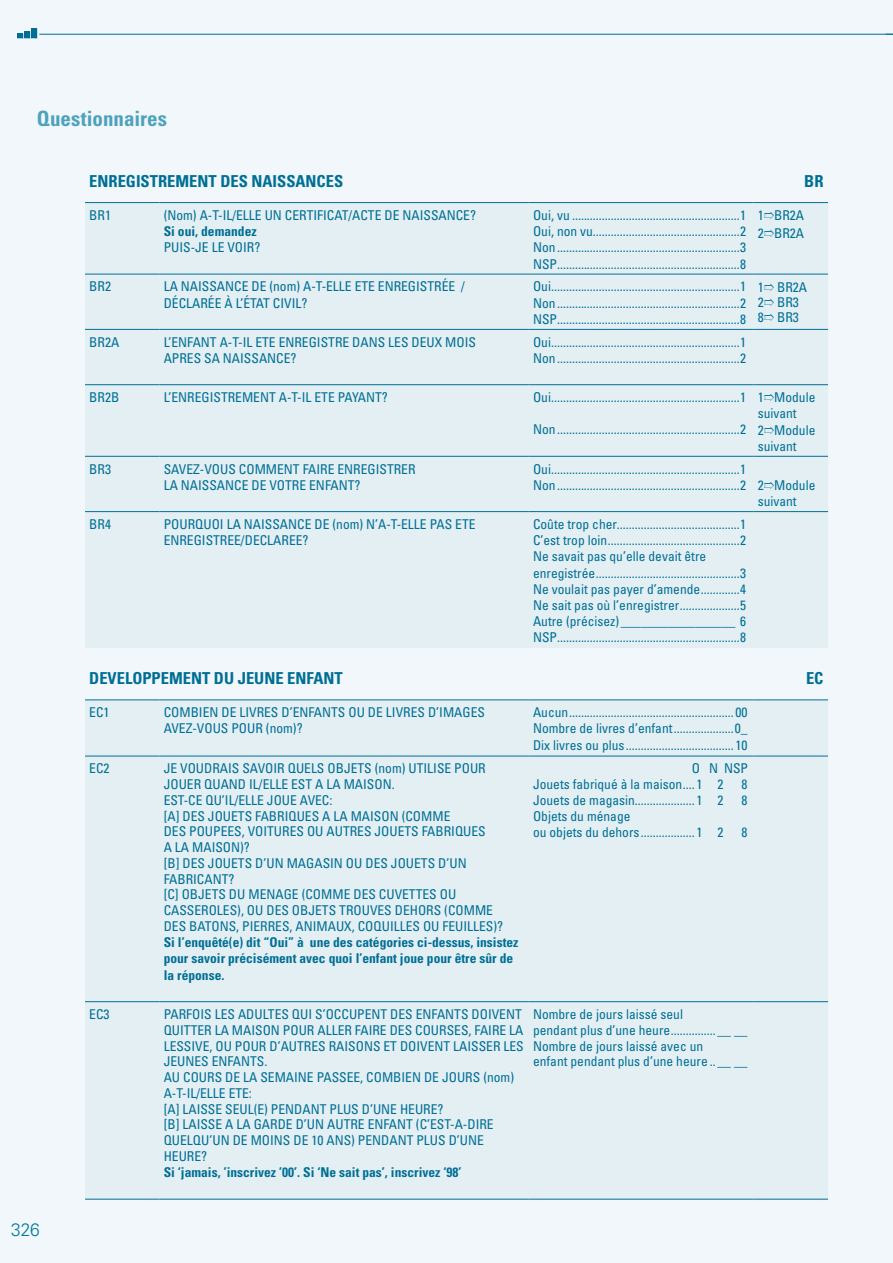
<style>
.page{position:relative;width:893px;height:1263px;background:#f1f7fa}
.page>*{position:absolute;margin:0;border:0;box-sizing:border-box;transform-origin:0 0}
.t1{font:700 condensed 21px "Univers";color:#4ea2bd}
.t2{font:300 18px "Univers";color:#007a9e;scale:.96 1}
.t3{font:700 condensed 16.5px "Univers";color:#006f95}
.t4{font:condensed 13.5px/15.8px "Univers";color:#006f95}
.t5{font:700 condensed 13.5px/16.2px "Univers";color:#006f95}
</style>
<div class="page">
<hr style="left:39px;top:34px;width:854px;height:1px;background:#006f95">
<svg style="left:17px;top:29px;width:20px;height:10px"></svg>
<div style="left:31px;top:28px;width:5px;height:10px;background:#006f95"></div>
<div style="left:85px;top:203px;width:743px;height:996px;background:#e4eff4"></div>
<hr style="left:85px;top:202px;width:74px;height:1px;background:#006f95">
<hr style="left:159px;top:202px;width:370px;height:1px;background:#006f95">
<hr style="left:529px;top:202px;width:224px;height:1px;background:#006f95">
<hr style="left:753px;top:202px;width:75px;height:1px;background:#006f95">
<hr style="left:85px;top:274px;width:74px;height:1px;background:#006f95">
<hr style="left:159px;top:274px;width:370px;height:1px;background:#006f95">
<hr style="left:529px;top:274px;width:224px;height:1px;background:#006f95">
<hr style="left:753px;top:274px;width:75px;height:1px;background:#006f95">
<hr style="left:85px;top:329px;width:74px;height:1px;background:#006f95">
<hr style="left:159px;top:329px;width:370px;height:1px;background:#006f95">
<hr style="left:529px;top:329px;width:224px;height:1px;background:#006f95">
<hr style="left:753px;top:329px;width:75px;height:1px;background:#006f95">
<hr style="left:85px;top:384px;width:74px;height:1px;background:#006f95">
<hr style="left:159px;top:384px;width:370px;height:1px;background:#006f95">
<hr style="left:529px;top:384px;width:224px;height:1px;background:#006f95">
<hr style="left:753px;top:384px;width:75px;height:1px;background:#006f95">
<hr style="left:85px;top:456px;width:74px;height:1px;background:#006f95">
<hr style="left:159px;top:456px;width:370px;height:1px;background:#006f95">
<hr style="left:529px;top:456px;width:224px;height:1px;background:#006f95">
<hr style="left:753px;top:456px;width:75px;height:1px;background:#006f95">
<hr style="left:85px;top:511px;width:74px;height:1px;background:#006f95">
<hr style="left:159px;top:511px;width:370px;height:1px;background:#006f95">
<hr style="left:529px;top:511px;width:224px;height:1px;background:#006f95">
<hr style="left:753px;top:511px;width:75px;height:1px;background:#006f95">
<hr style="left:85px;top:700px;width:74px;height:1px;background:#006f95">
<hr style="left:159px;top:700px;width:370px;height:1px;background:#006f95">
<hr style="left:529px;top:700px;width:224px;height:1px;background:#006f95">
<hr style="left:753px;top:700px;width:75px;height:1px;background:#006f95">
<hr style="left:85px;top:756px;width:74px;height:1px;background:#006f95">
<hr style="left:159px;top:756px;width:370px;height:1px;background:#006f95">
<hr style="left:529px;top:756px;width:224px;height:1px;background:#006f95">
<hr style="left:753px;top:756px;width:75px;height:1px;background:#006f95">
<hr style="left:85px;top:1001px;width:74px;height:1px;background:#006f95">
<hr style="left:159px;top:1001px;width:370px;height:1px;background:#006f95">
<hr style="left:529px;top:1001px;width:224px;height:1px;background:#006f95">
<hr style="left:753px;top:1001px;width:75px;height:1px;background:#006f95">
<hr style="left:85px;top:1199px;width:74px;height:1px;background:#006f95">
<hr style="left:159px;top:1199px;width:370px;height:1px;background:#006f95">
<hr style="left:529px;top:1199px;width:224px;height:1px;background:#006f95">
<hr style="left:753px;top:1199px;width:75px;height:1px;background:#006f95">
<h1 class="t1" style="left:37px;top:106px;width:132px">Questionnaires</h1>
<p class="t3" style="left:89px;top:171px;width:255px">ENREGISTREMENT DES NAISSANCES</p>
<p class="t3" style="left:804px;top:171px;width:21px">BR</p>
<p class="t4" style="left:89px;top:207px;width:23px">BR1</p>
<p class="t4" style="left:164px;top:207px;width:314px">(Nom) A-T-IL/ELLE UN CERTIFICAT/ACTE DE NAISSANCE?</p>
<p class="t5" style="left:164px;top:223px;width:95px">Si oui, demandez</p>
<p class="t4" style="left:164px;top:239px;width:98px">PUIS-JE LE VOIR?</p>
<p class="t4" style="left:533px;top:207px;width:215px;line-height:16.2px;text-align:justify">Oui, vu ........................................................1<br>Oui, non vu.................................................2<br>Non.............................................................3<br>NSP.............................................................8</p>
<p class="t4" style="left:758px;top:206px;width:48px;line-height:17.5px">1➱BR2A<br>2➱BR2A</p>
<p class="t4" style="left:89px;top:278px;width:23px">BR2</p>
<p class="t4" style="left:164px;top:278px;width:303px;line-height:16.2px">LA NAISSANCE DE (nom) A-T-ELLE ETE ENREGISTRÉE /<br>DÉCLARÉE À L’ÉTAT CIVIL?</p>
<p class="t4" style="left:533px;top:278px;width:215px;line-height:16.2px;text-align:justify">Oui...............................................................1<br>Non.............................................................2<br>NSP.............................................................8</p>
<p class="t4" style="left:758px;top:279px;width:51px">1➱ BR2A<br>2➱ BR3<br>8➱ BR3</p>
<p class="t4" style="left:89px;top:334px;width:31px">BR2A</p>
<p class="t4" style="left:164px;top:333px;width:314px;line-height:16.2px">L’ENFANT A-T-IL ETE ENREGISTRE DANS LES DEUX MOIS<br>APRES SA NAISSANCE?</p>
<p class="t4" style="left:533px;top:333px;width:215px;line-height:16.2px">Oui...............................................................1<br>Non.............................................................2</p>
<p class="t4" style="left:89px;top:389px;width:31px">BR2B</p>
<p class="t4" style="left:164px;top:389px;width:226px">L’ENREGISTREMENT A-T-IL ETE PAYANT?</p>
<p class="t4" style="left:533px;top:389px;width:215px">Oui...............................................................1</p>
<p class="t4" style="left:533px;top:421px;width:215px">Non.............................................................2</p>
<p class="t4" style="left:758px;top:389px;width:59px;line-height:16.2px">1➱Module suivant<br>2➱Module suivant</p>
<p class="t4" style="left:89px;top:461px;width:23px">BR3</p>
<p class="t4" style="left:164px;top:460px;width:253px;line-height:16.2px">SAVEZ-VOUS COMMENT FAIRE ENREGISTRER<br>LA NAISSANCE DE VOTRE ENFANT?</p>
<p class="t4" style="left:533px;top:461px;width:215px">Oui...............................................................1</p>
<p class="t4" style="left:533px;top:477px;width:284px">Non.............................................................2 2➱Module</p>
<p class="t4" style="left:758px;top:493px;width:40px">suivant</p>
<p class="t4" style="left:89px;top:516px;width:23px">BR4</p>
<p class="t4" style="left:164px;top:516px;width:313px;line-height:16.2px">POURQUOI LA NAISSANCE DE (nom) N’A-T-ELLE PAS ETE<br>ENREGISTREE/DECLAREE?</p>
<p class="t4" style="left:533px;top:516px;width:215px;line-height:16.2px">Coûte trop cher.........................................1<br>C’est trop loin............................................2<br>Ne savait pas qu’elle devait être enregistrée................................................3<br>Ne voulait pas payer d’amende.............4<br>Ne sait pas où l’enregistrer....................5<br>Autre (précisez)_________________ 6<br>NSP.............................................................8</p>
<p class="t3" style="left:89px;top:668px;width:255px">DEVELOPPEMENT DU JEUNE ENFANT</p>
<p class="t3" style="left:806px;top:668px;width:19px">EC</p>
<p class="t4" style="left:89px;top:704px;width:22px">EC1</p>
<p class="t4" style="left:164px;top:704px;width:323px;line-height:16.2px">COMBIEN DE LIVRES D’ENFANTS OU DE LIVRES D’IMAGES<br>AVEZ-VOUS POUR (nom)?</p>
<p class="t4" style="left:533px;top:704px;width:216px;line-height:16.2px;text-align:justify">Aucun....................................................... 00<br>Nombre de livres d’enfant....................0_ Dix livres ou plus.................................... 10</p>
<p class="t4" style="left:89px;top:760px;width:22px">EC2</p>
<p class="t4" style="left:164px;top:760px;width:341px">JE VOUDRAIS SAVOIR QUELS OBJETS (nom) UTILISE POUR JOUER QUAND IL/ELLE EST A LA MAISON.<br>EST-CE QU’IL/ELLE JOUE AVEC:<br>[A] DES JOUETS FABRIQUES A LA MAISON (COMME<br>DES POUPEES, VOITURES OU AUTRES JOUETS FABRIQUES<br>A LA MAISON)?<br>[B] DES JOUETS D’UN MAGASIN OU DES JOUETS D’UN FABRICANT?<br>[C] OBJETS DU MENAGE (COMME DES CUVETTES OU CASSEROLES), OU DES OBJETS TROUVES DEHORS (COMME DES BATONS, PIERRES, ANIMAUX, COQUILLES OU FEUILLES)?</p>
<p class="t5" style="left:164px;top:934px;width:356px">Si l’enquêté(e) dit “Oui” à une des catégories ci-dessus, insistez pour savoir précisément avec quoi l’enfant joue pour être sûr de la réponse.</p>
<p class="t4" style="left:533px;top:760px;width:217px;text-indent:159px">O N NSP<br>Jouets fabriqué à la maison.... 1 2</p>
<p class="t4" style="left:742px;top:776px;width:7px">8</p>
<p class="t4" style="left:533px;top:792px;width:192px">Jouets de magasin.................... 1 2</p>
<p class="t4" style="left:742px;top:792px;width:7px">8</p>
<p class="t4" style="left:533px;top:808px;width:192px">Objets du ménage<br>ou objets du dehors.................. 1 2</p>
<p class="t4" style="left:742px;top:823px;width:7px">8</p>
<h2 class="t2" style="left:11px;top:1219px;width:31px">326</h2>
<p class="t4" style="left:89px;top:1006px;width:22px">EC3</p>
<p class="t4" style="left:164px;top:1006px;width:362px">PARFOIS LES ADULTES QUI S’OCCUPENT DES ENFANTS DOIVENT QUITTER LA MAISON POUR ALLER FAIRE DES COURSES, FAIRE LA LESSIVE, OU POUR D’AUTRES RAISONS ET DOIVENT LAISSER LES JEUNES ENFANTS.<br>AU COURS DE LA SEMAINE PASSEE, COMBIEN DE JOURS (nom)<br>A-T-IL/ELLE ETE:<br>[A] LAISSE SEUL(E) PENDANT PLUS D’UNE HEURE?<br>[B] LAISSE A LA GARDE D’UN AUTRE ENFANT (C’EST-A-DIRE QUELQU’UN DE MOINS DE 10 ANS) PENDANT PLUS D’UNE HEURE?</p>
<p class="t5" style="left:164px;top:1164px;width:299px">Si ‘jamais, ’inscrivez ’00’. Si ‘Ne sait pas’, inscrivez ‘98’</p>
<p class="t4" style="left:533px;top:1006px;width:216px">Nombre de jours laissé seul<br>pendant plus d’une heure............... __ __ Nombre de jours laissé avec un<br>enfant pendant plus d’une heure .. __ __</p>
</div>
